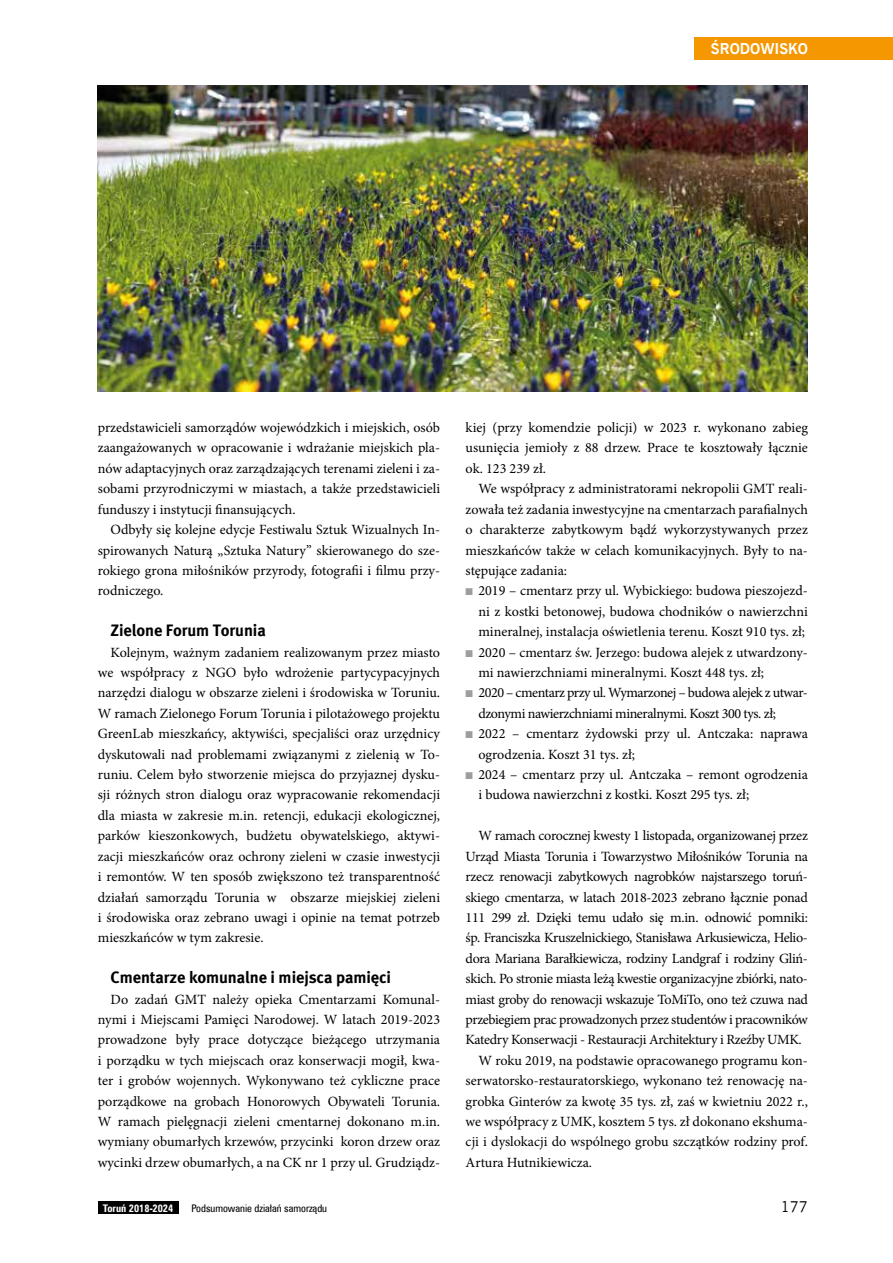
<style>
.page{position:relative;width:893px;height:1263px;background:#fff}
.page>*{position:absolute;margin:0;border:0;box-sizing:border-box;transform-origin:0 0}
.t1{font:16.5px "Meta Bold CELF";letter-spacing:-.005em;color:#000}
.t2{font:700 15px "News Goth EU";color:#fff}
.t3{font:15px "News Goth EU";color:#000}
.t4{font:14.1px/20.4px "Minion Pro";letter-spacing:-.01em;color:#000;text-align:justify}
.t5{font:14.1px "Minion Pro";letter-spacing:-.03em;color:#000}
.t6{font:10.5px "Zurich Cn EU";color:#000}
.t7{font:700 10.5px "Zurich Cn EU";color:#fff}
.s1{font-family:"Dixieland Normal";font-size:9.75px;color:#9d9d9c}
</style>
<div class="page">
<div style="left:98px;top:1202px;width:81px;height:12px;background:#000"></div>
<div style="left:694px;top:37px;width:199px;height:23px;background:#f49700"></div>
<img style="left:98px;top:85px;width:710px;height:306px">
<p class="t2" style="left:711px;top:39px;width:98px">ŚRODOWISKO</p>
<p class="t4" style="left:98px;top:417px;width:344px">przedstawicieli samorządów wojewódzkich i miejskich, osób zaangażowanych w opracowanie i wdrażanie miejskich pla&shy;nów adaptacyjnych oraz zarządzających terenami zieleni i za&shy;sobami przyrodniczymi w miastach, a także przedstawicieli funduszy i instytucji finansujących.</p>
<p class="t4" style="left:98px;top:519px;width:344px;text-indent:13px">Odbyły się kolejne edycje Festiwalu Sztuk Wizualnych In&shy;spirowanych Naturą „Sztuka Natury” skierowanego do sze&shy;rokiego grona miłośników przyrody, fotografii i filmu przy&shy;rodniczego.</p>
<p class="t1" style="left:111px;top:620px;width:157px">Zielone Forum Torunia</p>
<p class="t4" style="left:98px;top:642px;width:344px;text-indent:13px">Kolejnym, ważnym zadaniem realizowanym przez miasto we współpracy z NGO było wdrożenie partycypacyjnych narzędzi dialogu w obszarze zieleni i środowiska w Toruniu.<br>W ramach Zielonego Forum Torunia i pilotażowego projektu GreenLab mieszkańcy, aktywiści, specjaliści oraz urzędnicy dyskutowali nad problemami związanymi z zielenią w To&shy;runiu. Celem było stworzenie miejsca do przyjaznej dysku&shy;sji różnych stron dialogu oraz wypracowanie rekomendacji dla miasta w zakresie m.in. retencji, edukacji ekologicznej, parków kieszonkowych, budżetu obywatelskiego, aktywi&shy;zacji mieszkańców oraz ochrony zieleni w czasie inwestycji i remontów. W ten sposób zwiększono też transparentność działań samorządu Torunia w obszarze miejskiej zieleni i środowiska oraz zebrano uwagi i opinie na temat potrzeb mieszkańców w tym zakresie.</p>
<p class="t1" style="left:111px;top:967px;width:282px">Cmentarze komunalne i miejsca pamięci</p>
<p class="t4" style="left:98px;top:989px;width:344px;text-indent:13px">Do zadań GMT należy opieka Cmentarzami Komunal&shy;nymi i Miejscami Pamięci Narodowej. W latach 2019-2023 prowadzone były prace dotyczące bieżącego utrzymania i porządku w tych miejscach oraz konserwacji mogił, kwa&shy;ter i grobów wojennych. Wykonywano też cykliczne prace porządkowe na grobach Honorowych Obywateli Torunia.<br>W ramach pielęgnacji zieleni cmentarnej dokonano m.in. wymiany obumarłych krzewów, przycinki koron drzew oraz wycinki drzew obumarłych, a na CK nr 1 przy ul. Grudziądz-</p>
<p class="t4" style="left:466px;top:417px;width:344px">kiej (przy komendzie policji) w 2023 r. wykonano zabieg usunięcia jemioły z 88 drzew. Prace te kosztowały łącznie ok. 123 239 zł.</p>
<p class="t4" style="left:478px;top:479px;width:331px">We współpracy z administratorami nekropolii GMT reali-</p>
<p class="t4" style="left:466px;top:499px;width:344px">zowała też zadania inwestycyjne na cmentarzach parafialnych</p>
<p class="t4" style="left:466px;top:519px;width:344px">o charakterze zabytkowym bądź wykorzystywanych przez</p>
<p class="t4" style="left:466px;top:540px;width:344px">mieszkańców także w celach komunikacyjnych. Były to na-</p>
<p class="t4" style="left:466px;top:560px;width:103px">stępujące zadania:</p>
<p class="t4" style="left:466px;top:581px;width:344px"><span class="s1">Q</span> 2019 – cmentarz przy ul. Wybickiego: budowa pieszojezd-</p>
<p class="t4" style="left:478px;top:601px;width:331px">ni z kostki betonowej, budowa chodników o nawierzchni</p>
<p class="t4" style="left:478px;top:621px;width:328px">mineralnej, instalacja oświetlenia terenu. Koszt 910 tys. zł;</p>
<p class="t4" style="left:466px;top:642px;width:344px"><span class="s1">Q</span> 2020 – cmentarz św. Jerzego: budowa alejek z utwardzony-</p>
<p class="t4" style="left:478px;top:662px;width:287px">mi nawierzchniami mineralnymi. Koszt 448 tys. zł;</p>
<p class="t5" style="left:466px;top:683px;width:344px"><span class="s1">Q</span> 2020 – cmentarz przy ul. Wymarzonej – budowa alejek z utwar-</p>
<p class="t5" style="left:478px;top:704px;width:299px">dzonymi nawierzchniami mineralnymi. Koszt 300 tys. zł;</p>
<p class="t4" style="left:466px;top:724px;width:344px"><span class="s1">Q</span> 2022 – cmentarz żydowski przy ul. Antczaka: naprawa</p>
<p class="t4" style="left:478px;top:744px;width:158px">ogrodzenia. Koszt 31 tys. zł;</p>
<p class="t4" style="left:466px;top:764px;width:344px"><span class="s1">Q</span> 2024 – cmentarz przy ul. Antczaka – remont ogrodzenia</p>
<p class="t4" style="left:478px;top:785px;width:272px">i budowa nawierzchni z kostki. Koszt 295 tys. zł;</p>
<p class="t4" style="left:478px;top:826px;width:331px">W ramach corocznej kwesty 1 listopada, organizowanej przez</p>
<p class="t4" style="left:466px;top:846px;width:344px">Urząd Miasta Torunia i Towarzystwo Miłośników Torunia na</p>
<p class="t4" style="left:466px;top:866px;width:344px">rzecz renowacji zabytkowych nagrobków najstarszego toruń-</p>
<p class="t4" style="left:466px;top:887px;width:344px">skiego cmentarza, w latach 2018-2023 zebrano łącznie ponad</p>
<p class="t4" style="left:466px;top:907px;width:344px">111 299 zł. Dzięki temu udało się m.in. odnowić pomniki:</p>
<p class="t4" style="left:466px;top:928px;width:344px">śp. Franciszka Kruszelnickiego, Stanisława Arkusiewicza, Helio-</p>
<p class="t4" style="left:466px;top:948px;width:344px">dora Mariana Barałkiewicza, rodziny Landgraf i rodziny Gliń-</p>
<p class="t4" style="left:466px;top:968px;width:344px">skich. Po stronie miasta leżą kwestie organizacyjne zbiórki, nato-</p>
<p class="t4" style="left:466px;top:989px;width:344px">miast groby do renowacji wskazuje ToMiTo, ono też czuwa nad</p>
<p class="t4" style="left:466px;top:1009px;width:344px">przebiegiem prac prowadzonych przez studentów i pracowników</p>
<p class="t4" style="left:466px;top:1030px;width:338px">Katedry Konserwacji - Restauracji Architektury i Rzeźby UMK.</p>
<p class="t4" style="left:478px;top:1050px;width:331px">W roku 2019, na podstawie opracowanego programu kon-</p>
<p class="t4" style="left:466px;top:1070px;width:344px">serwatorsko-restauratorskiego, wykonano też renowację na-</p>
<p class="t4" style="left:466px;top:1091px;width:344px">grobka Ginterów za kwotę 35 tys. zł, zaś w kwietniu 2022 r.,</p>
<p class="t4" style="left:466px;top:1111px;width:344px">we współpracy z UMK, kosztem 5 tys. zł dokonano ekshuma-</p>
<p class="t4" style="left:466px;top:1132px;width:344px">cji i dyslokacji do wspólnego grobu szczątków rodziny prof.</p>
<p class="t4" style="left:466px;top:1152px;width:128px">Artura Hutnikiewicza.</p>
<p class="t7" style="left:103px;top:1201px;width:72px">Toruń 2018-2024</p>
<p class="t6" style="left:191px;top:1201px;width:137px">Podsumowanie działań samorządu</p>
<p class="t3" style="left:781px;top:1197px;width:29px">177</p>
</div>
